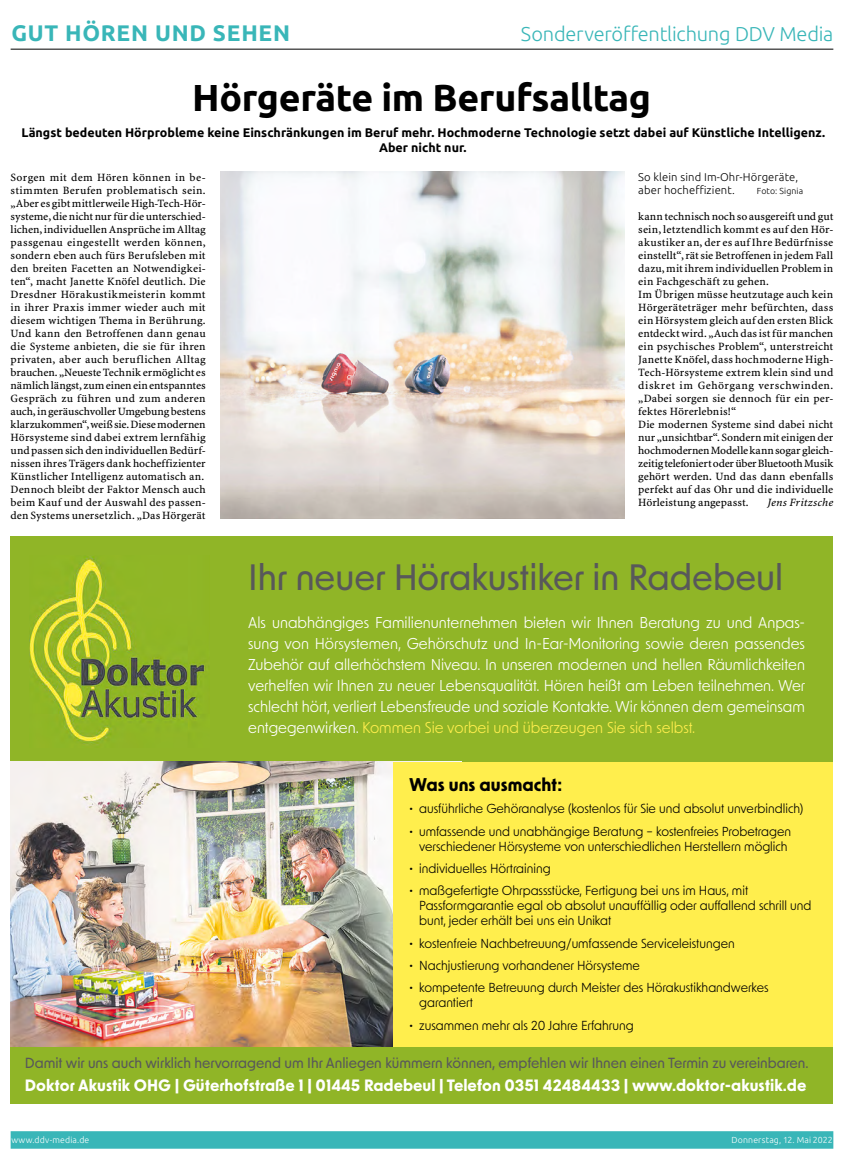
<style>
.page{position:relative;width:844px;height:1159px;background:#fff}
.page>*{position:absolute;margin:0;border:0;box-sizing:border-box;transform-origin:0 0}
.Unterüber{font:700 37.5px "Ubuntu SZ";letter-spacing:-.01em;color:#000}
.t1{font:500 35px "New Order";color:#58585a}
.Rubriktitel{font:700 22.5px "Ubuntu SZ";letter-spacing:.035em;color:#39b6b8}
.Fliesstext{font:300 20px "Ubuntu SZ";letter-spacing:-.01em;color:#39b6b8}
.t2{font:700 17.5px "New Order";color:#000}
.t3{font:700 15.62px "New Order";color:#fff}
.t4{font:15px/21px "New Order";color:#fff;text-align:justify}
.t5{font:500 14px "New Order";color:#58585a}
.t6{font:12.5px/15px "New Order";color:#000}
.Unterüber-2{font:700 12.5px/15px "Ubuntu SZ";color:#000;text-align:center}
.Fliesstext-2{font:11.25px/13px "SZ Minion";letter-spacing:.01em;color:#000;text-align:justify;scale:1.05 1}
.Bildunterschrift{font:300 11.25px/13px "Ubuntu SZ";letter-spacing:.01em;color:#000}
.Fliesstext-3{font:italic 11.25px "SZ Minion";letter-spacing:.01em;color:#000;scale:1.05 1}
.Fliesstext-4{font:300 8.75px "Ubuntu SZ";letter-spacing:.015em;color:#fff}
.Bildunterschrift-2{font:300 8.75px "Ubuntu SZ";letter-spacing:.01em;color:#000}
.s1{color:#ffee4d}
</style>
<div class="page">
<hr style="left:11px;top:49px;width:822px;height:1px;background:#000">
<div style="left:11px;top:1131px;width:822px;height:17px;background:#39b6b8"></div>
<div style="left:11px;top:537px;width:822px;height:225px;background:#90b527"></div>
<img style="left:11px;top:762px;width:382px;height:285px">
<img style="left:29px;top:556px;width:177px;height:189px">
<div style="left:393px;top:762px;width:440px;height:285px;background:#ffee4d"></div>
<div style="left:11px;top:1047px;width:822px;height:57px;background:#90b527"></div>
<img style="left:220px;top:172px;width:404px;height:347px">
<p class="Rubriktitel" style="left:11px;top:20px;width:280px">GUT HÖREN UND SEHEN</p>
<p class="Fliesstext" style="left:521px;top:22px;width:314px">Sonderveröffentlichung DDV Media</p>
<p class="Unterüber" style="left:192px;top:75px;width:460px">Hörgeräte im Berufsalltag</p>
<p class="Unterüber-2" style="left:21px;top:125px;width:804px">Längst bedeuten Hörprobleme keine Einschränkungen im Beruf mehr. Hochmoderne Technologie setzt dabei auf Künstliche Intelligenz.<br>Aber nicht nur.</p>
<p class="Fliesstext-2" style="left:11px;top:171px;width:187px">Sorgen mit dem Hören können in be&shy;stimmten Berufen problematisch sein. „Aber es gibt mittlerweile High-Tech-Hör&shy;systeme, die nicht nur für die unterschied&shy;lichen, individuellen Ansprüche im Alltag passgenau eingestellt werden können, sondern eben auch fürs Berufsleben mit den breiten Facetten an Notwendigkei&shy;ten“, macht Janette Knöfel deutlich. Die Dresdner Hörakustikmeisterin kommt in ihrer Praxis immer wieder auch mit diesem wichtigen Thema in Berührung.<br>Und kann den Betroffenen dann genau die Systeme anbieten, die sie für ihren privaten, aber auch beruflichen Alltag brauchen. „Neueste Technik ermöglicht es nämlich längst, zum einen ein entspanntes Gespräch zu führen und zum anderen auch, in geräuschvoller Umgebung bestens klarzukommen“, weiß sie. Diese modernen Hörsysteme sind dabei extrem lernfähig und passen sich den individuellen Bedürf&shy;nissen ihres Trägers dank hocheffizienter Künstlicher Intelligenz automatisch an.</p>
<p class="Fliesstext-2" style="left:11px;top:483px;width:187px">Dennoch bleibt der Faktor Mensch auch beim Kauf und der Auswahl des passen&shy;den Systems unersetzlich. „Das Hörgerät</p>
<p class="Bildunterschrift" style="left:638px;top:170px;width:161px">So klein sind Im-Ohr-Hörgeräte, aber hocheffizient.</p>
<p class="Bildunterschrift-2" style="left:756px;top:185px;width:48px">Foto: Signia</p>
<p class="Fliesstext-2" style="left:638px;top:210px;width:187px">kann technisch noch so ausgereift und gut sein, letztendlich kommt es auf den Hör&shy;akustiker an, der es auf Ihre Bedürfnisse einstellt“, rät sie Betroffenen in jedem Fall dazu, mit ihrem individuellen Problem in ein Fachgeschäft zu gehen.</p>
<p class="Fliesstext-2" style="left:638px;top:288px;width:187px">Im Übrigen müsse heutzutage auch kein Hörgeräteträger mehr befürchten, dass ein Hörsystem gleich auf den ersten Blick entdeckt wird. „Auch das ist für manchen ein psychisches Problem“, unterstreicht Janette Knöfel, dass hochmoderne High-Tech-Hörsysteme extrem klein sind und diskret im Gehörgang verschwinden. „Dabei sorgen sie dennoch für ein per&shy;fektes Hörerlebnis!“</p>
<p class="Fliesstext-2" style="left:638px;top:418px;width:187px">Die modernen Systeme sind dabei nicht nur „unsichtbar“. Sondern mit einigen der hochmodernen Modelle kann sogar gleich&shy;zeitig telefoniert oder über Bluetooth Musik gehört werden. Und das dann ebenfalls perfekt auf das Ohr und die individuelle Hörleistung angepasst.</p>
<p class="Fliesstext-3" style="left:767px;top:496px;width:64px">Jens Fritzsche</p>
<p class="t1" style="left:248px;top:554px;width:536px">Ihr neuer Hörakustiker in Radebeul</p>
<p class="t4" style="left:248px;top:612px;width:558px">Als unabhängiges Familienunternehmen bieten wir Ihnen Beratung zu und Anpas&shy;sung von Hörsystemen, Gehörschutz und In-Ear-Monitoring sowie deren passendes Zubehör auf allerhöchstem Niveau. In unseren modernen und hellen Räumlichkeiten verhelfen wir Ihnen zu neuer Lebensqualität. Hören heißt am Leben teilnehmen. Wer schlecht hört, verliert Lebensfreude und soziale Kontakte. Wir können dem gemeinsam entgegenwirken. <span class="s1">Kommen Sie vorbei und überzeugen Sie sich selbst.</span></p>
<p class="t2" style="left:409px;top:773px;width:154px">Was uns ausmacht:</p>
<p class="t6" style="left:409px;top:800px;width:395px">• ausführliche Gehöranalyse (kostenlos für Sie und absolut unverbindlich)</p>
<p class="t6" style="left:409px;top:823px;width:383px;text-align:center">• umfassende und unabhängige Beratung – kostenfreies Probetragen verschiedener Hörsysteme von unterschiedlichen Herstellern möglich</p>
<p class="t6" style="left:409px;top:860px;width:143px">• individuelles Hörtraining</p>
<p class="t6" style="left:419px;top:882px;width:394px;text-indent:-10px">• maßgefertigte Ohrpassstücke, Fertigung bei uns im Haus, mit<br>Passformgarantie egal ob absolut unauffällig oder auffallend schrill und bunt, jeder erhält bei uns ein Unikat</p>
<p class="t6" style="left:409px;top:935px;width:327px">• kostenfreie Nachbetreuung/umfassende Serviceleistungen</p>
<p class="t6" style="left:409px;top:957px;width:232px">• Nachjustierung vorhandener Hörsysteme</p>
<p class="t6" style="left:419px;top:979px;width:351px;text-indent:-10px">• kompetente Betreuung durch Meister des Hörakustikhandwerkes garantiert</p>
<p class="t6" style="left:409px;top:1017px;width:226px">• zusammen mehr als 20 Jahre Erfahrung</p>
<p class="t5" style="left:25px;top:1054px;width:785px">Damit wir uns auch wirklich hervorragend um Ihr Anliegen kümmern können, empfehlen wir Ihnen einen Termin zu vereinbaren.</p>
<p class="t3" style="left:25px;top:1075px;width:782px">Doktor Akustik OHG | Güterhofstraße 1 | 01445 Radebeul | Telefon 0351 42484433 | www.doktor-akustik.de</p>
<p class="Fliesstext-4" style="left:11px;top:1134px;width:80px">www.ddv-media.de</p>
<p class="Fliesstext-4" style="left:731px;top:1134px;width:102px">Donnerstag, 12. Mai 2022</p>
</div>
